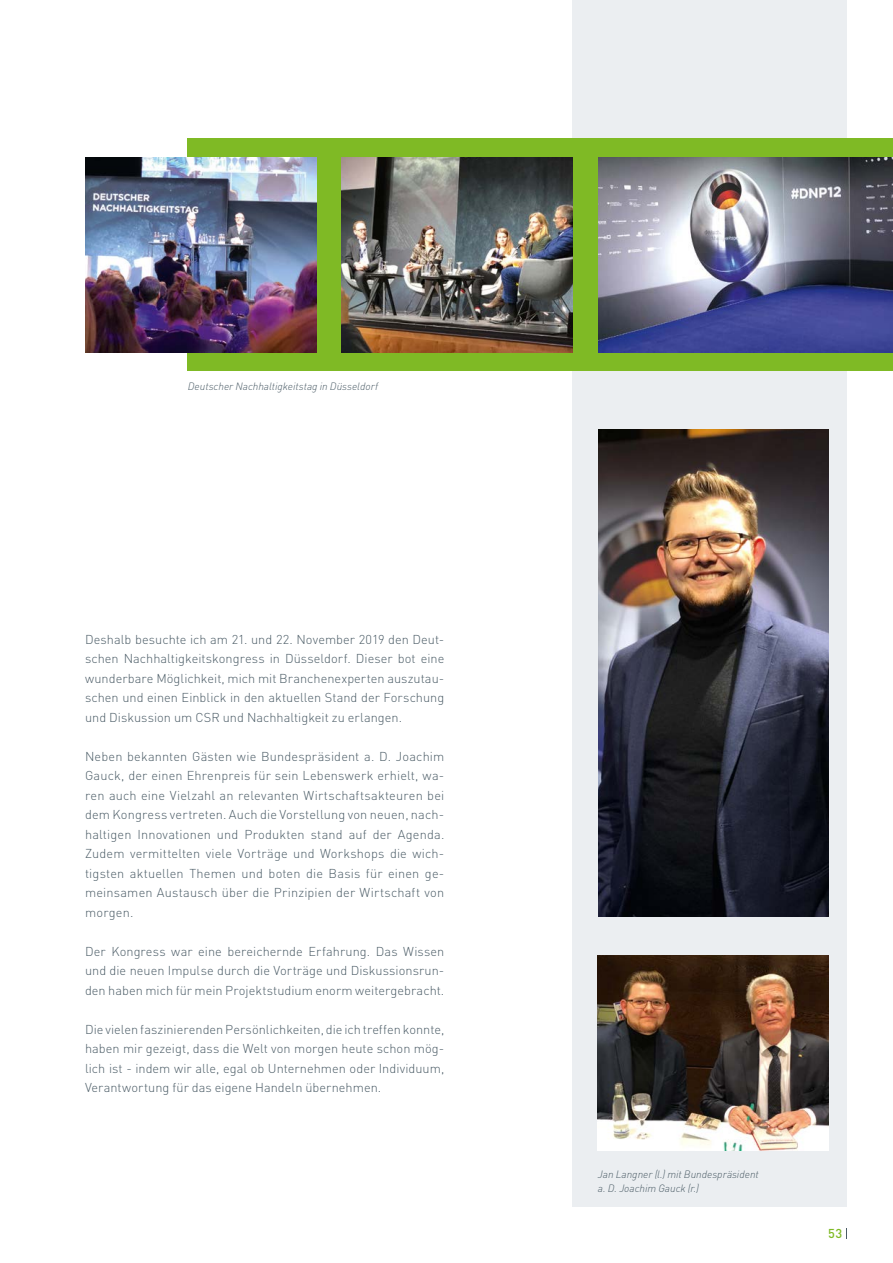
<style>
.page{position:relative;width:893px;height:1263px;background:#fff}
.page>*{position:absolute;margin:0;border:0;box-sizing:border-box;transform-origin:0 0}
.t1{font:300 12.75px/19.5px "DIN Pro";letter-spacing:.005em;color:#4b5c66;text-align:justify}
.t2{font:500 12.75px "DIN Pro";color:#7fba25}
.t3{font:italic 300 10.5px/13.5px "DIN Pro";color:#4b5c66}
</style>
<div class="page">
<div style="left:573px;top:0;width:274px;height:1206px;background:#ebeef1"></div>
<div style="left:188px;top:138px;width:705px;height:232px;background:#7fba25"></div>
<img style="left:342px;top:157px;width:231px;height:195px">
<img style="left:598px;top:956px;width:231px;height:194px">
<img style="left:598px;top:157px;width:295px;height:195px">
<img style="left:598px;top:429px;width:231px;height:487px">
<img style="left:85px;top:157px;width:231px;height:195px">
<p class="t3" style="left:188px;top:379px;width:192px">Deutscher Nachhaltigkeitstag in Düsseldorf</p>
<p class="t1" style="left:85px;top:629px;width:361px">Deshalb besuchte ich am 21. und 22. November 2019 den Deut&shy;schen Nachhaltigkeitskongress in Düsseldorf. Dieser bot eine wunderbare Möglichkeit, mich mit Branchenexperten auszutau&shy;schen und einen Einblick in den aktuellen Stand der Forschung und Diskussion um CSR und Nachhaltigkeit zu erlangen.</p>
<p class="t1" style="left:85px;top:746px;width:361px">Neben bekannten Gästen wie Bundespräsident a. D. Joachim Gauck, der einen Ehrenpreis für sein Lebenswerk erhielt, wa&shy;ren auch eine Vielzahl an relevanten Wirtschaftsakteuren bei dem Kongress vertreten. Auch die Vorstellung von neuen, nach&shy;haltigen Innovationen und Produkten stand auf der Agenda.<br>Zudem vermittelten viele Vorträge und Workshops die wich&shy;tigsten aktuellen Themen und boten die Basis für einen ge&shy;meinsamen Austausch über die Prinzipien der Wirtschaft von morgen.</p>
<p class="t1" style="left:85px;top:941px;width:361px">Der Kongress war eine bereichernde Erfahrung. Das Wissen und die neuen Impulse durch die Vorträge und Diskussionsrun&shy;den haben mich für mein Projektstudium enorm weitergebracht.</p>
<p class="t1" style="left:85px;top:1019px;width:361px">Die vielen faszinierenden Persönlichkeiten, die ich treffen konnte, haben mir gezeigt, dass die Welt von morgen heute schon mög&shy;lich ist - indem wir alle, egal ob Unternehmen oder Individuum, Verantwortung für das eigene Handeln übernehmen.</p>
<p class="t3" style="left:598px;top:1167px;width:162px">Jan Langner (l.) mit Bundespräsident a. D. Joachim Gauck (r.)</p>
<p class="t2" style="left:828px;top:1225px;width:16px">53</p>
</div>
